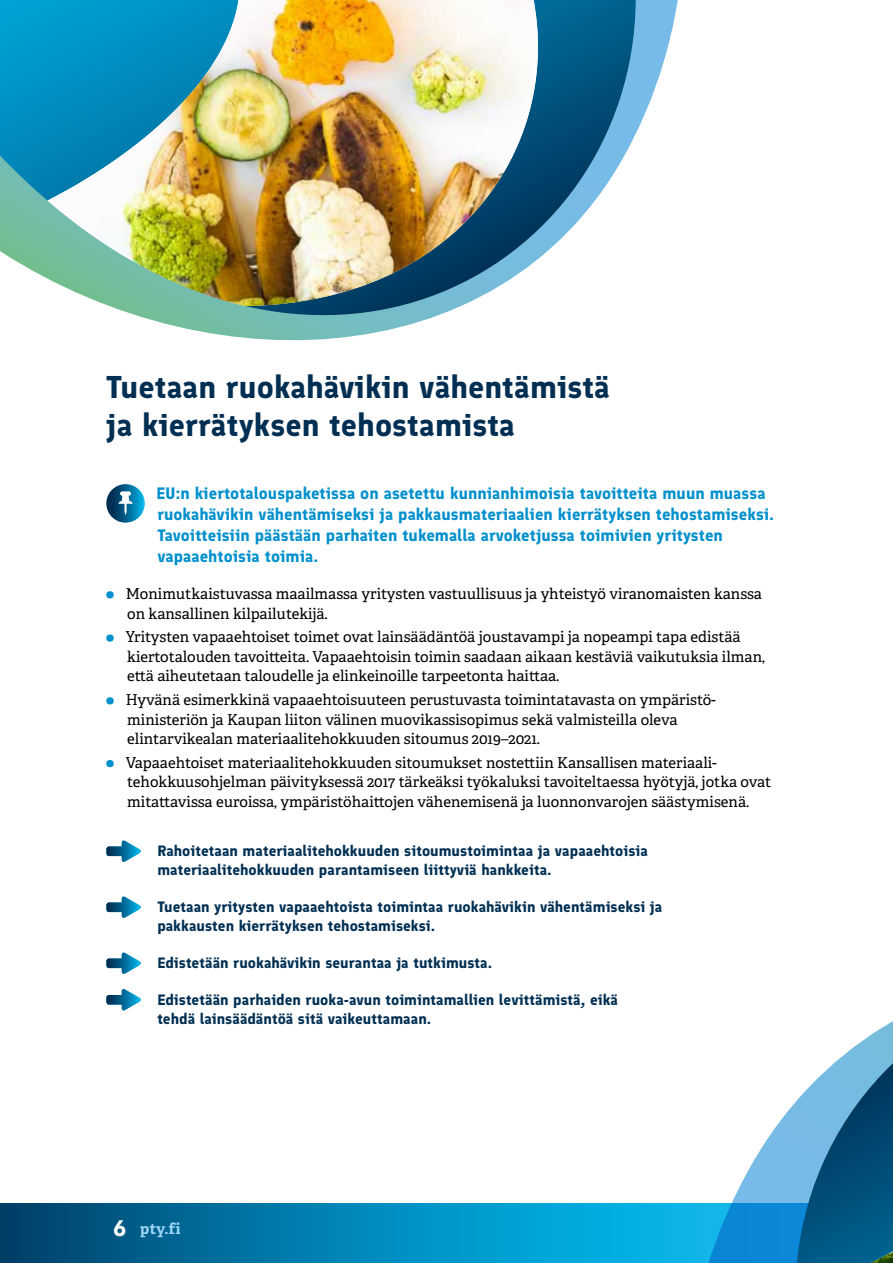
<style>
.page{position:relative;width:893px;height:1263px;background:#fff}
.page>*{position:absolute;margin:0;border:0;box-sizing:border-box;transform-origin:0 0}
.t1{font:700 31.5px/37.8px "Finlandica";color:#002f53}
.t2{font:700 16.5px/21px "Finlandica";color:#0090cd}
.t3{font:15px/19.5px "Adelle PE";color:#000}
.t4{font:700 15px/19.5px "Finlandica";color:#002f53}
.t5{font:700 15px "Adelle PE";color:#9dd8f7}
.s1{font-family:"Finlandica";font-size:22.5px;color:#fff}
</style>
<div class="page">
<svg style="left:115px;top:0;width:563px;height:496px"></svg>
<svg style="left:0;top:1203px;width:603px;height:60px;background:#007aa9"></svg>
<svg style="left:603px;top:1021px;width:290px;height:242px"></svg>
<svg style="left:106px;top:484px;width:39px;height:39px"></svg>
<svg style="left:119px;top:491px;width:14px;height:24px"></svg>
<div style="left:106px;top:591px;width:8px;height:7px;background:#0090cd;border-radius:50%"></div>
<div style="left:106px;top:634px;width:8px;height:8px;background:#0090cd;border-radius:50%"></div>
<div style="left:106px;top:697px;width:8px;height:7px;background:#0090cd;border-radius:50%"></div>
<div style="left:106px;top:760px;width:8px;height:7px;background:#0090cd;border-radius:50%"></div>
<svg style="left:106px;top:840px;width:35px;height:22px"></svg>
<svg style="left:106px;top:896px;width:35px;height:22px"></svg>
<svg style="left:106px;top:952px;width:35px;height:22px"></svg>
<svg style="left:106px;top:989px;width:35px;height:22px"></svg>
<svg style="left:0;top:0;width:636px;height:464px"></svg>
<img style="left:47px;top:0;width:514px;height:306px">
<svg style="left:797px;top:1063px;width:96px;height:200px;background:#2e77a0"></svg>
<img style="left:871px;top:1251px;width:22px;height:12px">
<h1 class="t1" style="left:106px;top:368px;width:505px">Tuetaan ruokahävikin vähentämistä ja kierrätyksen tehostamista</h1>
<p class="t2" style="left:156px;top:482px;width:619px">EU:n kiertotalouspaketissa on asetettu kunnianhimoisia tavoitteita muun muassa ruokahävikin vähentämiseksi ja pakkausmateriaalien kierrätyksen tehostamiseksi.<br>Tavoitteisiin päästään parhaiten tukemalla arvoketjussa toimivien yritysten vapaaehtoisia toimia.</p>
<p class="t3" style="left:126px;top:583px;width:638px">Monimutkaistuvassa maailmassa yritysten vastuullisuus ja yhteistyö viranomaisten kanssa on kansallinen kilpailutekijä.</p>
<p class="t3" style="left:126px;top:627px;width:641px">Yritysten vapaaehtoiset toimet ovat lainsäädäntöä joustavampi ja nopeampi tapa edistää kiertotalouden tavoitteita. Vapaaehtoisin toimin saadaan aikaan kestäviä vaikutuksia ilman, että aiheutetaan taloudelle ja elinkeinoille tarpeetonta haittaa.</p>
<p class="t3" style="left:126px;top:689px;width:592px">Hyvänä esimerkkinä vapaaehtoisuuteen perustuvasta toimintatavasta on ympäristö&shy;ministeriön ja Kaupan liiton välinen muovikassisopimus sekä valmisteilla oleva elintarvikealan materiaalitehokkuuden sitoumus 2019–2021.</p>
<p class="t3" style="left:126px;top:752px;width:647px">Vapaaehtoiset materiaalitehokkuuden sitoumukset nostettiin Kansallisen materiaali&shy;tehokkuusohjelman päivityksessä 2017 tärkeäksi työkaluksi tavoiteltaessa hyötyjä, jotka ovat mitattavissa euroissa, ympäristöhaittojen vähenemisenä ja luonnonvarojen säästymisenä.</p>
<p class="t4" style="left:157px;top:841px;width:492px">Rahoitetaan materiaalitehokkuuden sitoumustoimintaa ja vapaaehtoisia materiaalitehokkuuden parantamiseen liittyviä hankkeita.</p>
<p class="t4" style="left:157px;top:897px;width:507px">Tuetaan yritysten vapaaehtoista toimintaa ruokahävikin vähentämiseksi ja pakkausten kierrätyksen tehostamiseksi.</p>
<p class="t4" style="left:157px;top:953px;width:336px">Edistetään ruokahävikin seurantaa ja tutkimusta.</p>
<p class="t4" style="left:157px;top:989px;width:462px">Edistetään parhaiden ruoka-avun toimintamallien levittämistä, eikä tehdä lainsäädäntöä sitä vaikeuttamaan.</p>
<p class="t5" style="left:113px;top:1218px;width:69px"><span class="s1">6</span> pty.fi</p>
</div>
